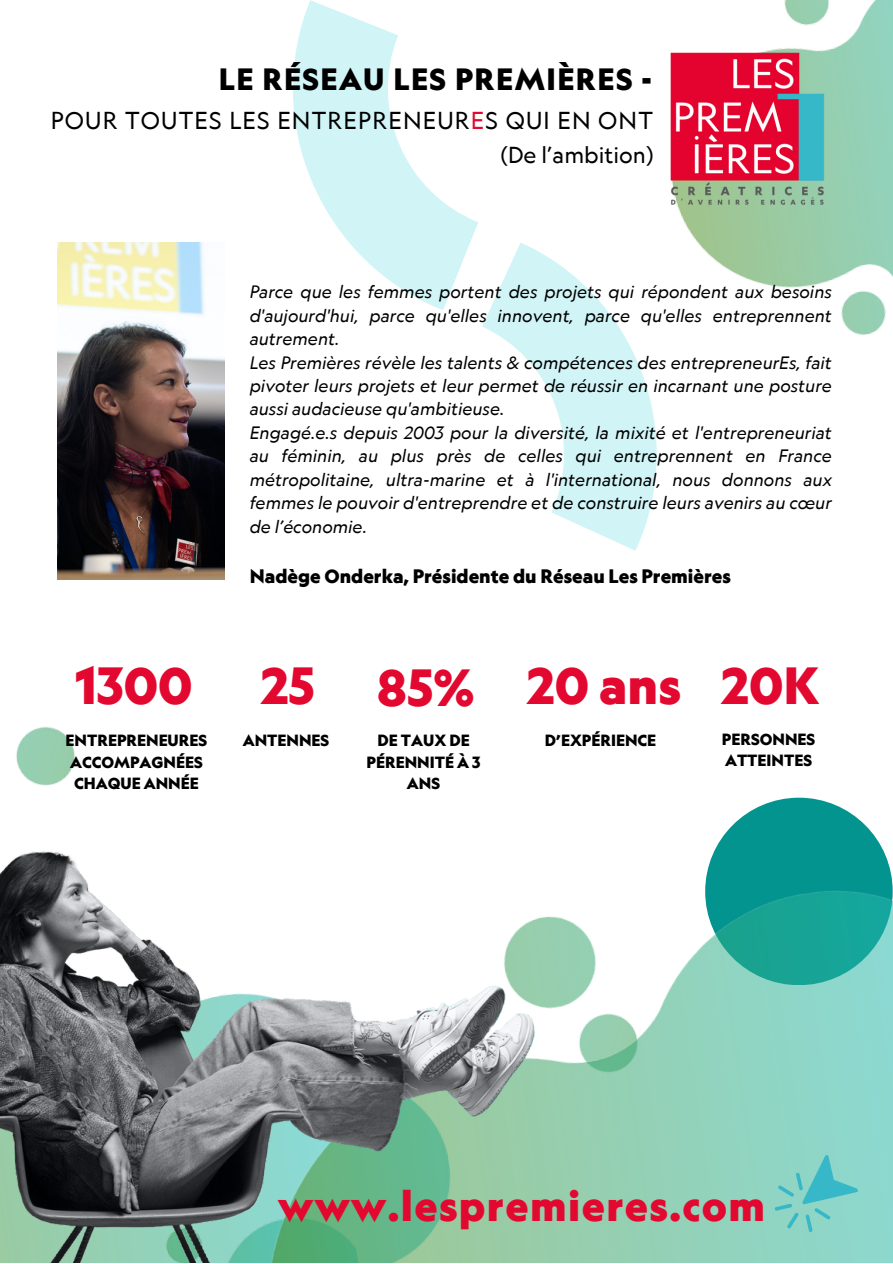
<style>
.page{position:relative;width:893px;height:1264px;background:#fff}
.page>*{position:absolute;margin:0;border:0;box-sizing:border-box;transform-origin:0 0}
.t1{font:900 49.8px "Geograph";color:#e3082f}
.t2{font:900 40.8px "Geograph";letter-spacing:.035em;color:#e3082f}
.t3{font:900 29.4px "Geograph";letter-spacing:.05em;color:#000}
.t4{font:23.4px "Geograph";letter-spacing:.05em;color:#000}
.t5{font:22.05px "Geograph";color:#000}
.t6{font:900 18.6px "Geograph";color:#000}
.t7{font:italic 17.1px/23.4px "Geograph";color:#000;text-align:justify}
.t8{font:900 15.45px/21.6px "Geograph";color:#000}
.s1{color:#e3082f}
</style>
<div class="page">
<img style="left:16px;top:726px;width:59px;height:60px">
<img style="left:670px;top:0;width:222px;height:822px">
<div style="left:705px;top:797px;width:187px;height:188px;background:#039490;border-radius:50%"></div>
<img style="left:539px;top:827px;width:353px;height:435px">
<svg style="left:482px;top:243px;width:175px;height:308px;fill:#d9f5f9"></svg>
<svg style="left:293px;top:0;width:185px;height:310px"></svg>
<svg style="left:774px;top:1149px;width:84px;height:83px;background:#7ccfc7"></svg>
<img style="left:0;top:851px;width:539px;height:411px">
<img style="left:57px;top:242px;width:168px;height:337px">
<p class="t3" style="left:219px;top:59px;width:434px">LE RÉSEAU LES PREMIÈRES -</p>
<p class="t4" style="left:51px;top:106px;width:603px">POUR TOUTES LES ENTREPRENEUR<span class="s1">E</span>S QUI EN ONT</p>
<p class="t5" style="left:500px;top:141px;width:154px">(De l’ambition)</p>
<p class="t7" style="left:250px;top:280px;width:583px">Parce que les femmes portent des projets qui répondent aux besoins d'aujourd'hui, parce qu'elles innovent, parce qu'elles entreprennent autrement.</p>
<p class="t7" style="left:250px;top:350px;width:583px">Les Premières révèle les talents &amp; compétences des entrepreneurEs, fait pivoter leurs projets et leur permet de réussir en incarnant une posture aussi audacieuse qu'ambitieuse.</p>
<p class="t7" style="left:250px;top:421px;width:583px">Engagé.e.s depuis 2003 pour la diversité, la mixité et l'entrepreneuriat au féminin, au plus près de celles qui entreprennent en France métropolitaine, ultra-marine et à l'international, nous donnons aux femmes le pouvoir d'entreprendre et de construire leurs avenirs au cœur de l’économie.</p>
<p class="t6" style="left:250px;top:564px;width:482px">Nadège Onderka, Présidente du Réseau Les Premières</p>
<p class="t1" style="left:75px;top:652px;width:119px">1300</p>
<p class="t1" style="left:377px;top:654px;width:99px">85%</p>
<p class="t1" style="left:527px;top:653px;width:155px">20 ans</p>
<p class="t1" style="left:721px;top:653px;width:99px">20K</p>
<p class="t8" style="left:66px;top:729px;width:143px">ENTREPRENEURES<br>ACCOMPAGNÉES<br>CHAQUE ANNÉE</p>
<p class="t8" style="left:366px;top:729px;width:115px;text-align:center">DE TAUX DE<br>PÉRENNITÉ À 3<br>ANS</p>
<p class="t8" style="left:544px;top:729px;width:113px">D’EXPÉRIENCE</p>
<p class="t8" style="left:721px;top:727px;width:95px">PERSONNES<br>ATTEINTES</p>
<p class="t1" style="left:261px;top:653px;width:55px">25</p>
<p class="t8" style="left:243px;top:729px;width:88px">ANTENNES</p>
<p class="t2" style="left:278px;top:1178px;width:488px">www.lespremieres.com</p>
</div>
